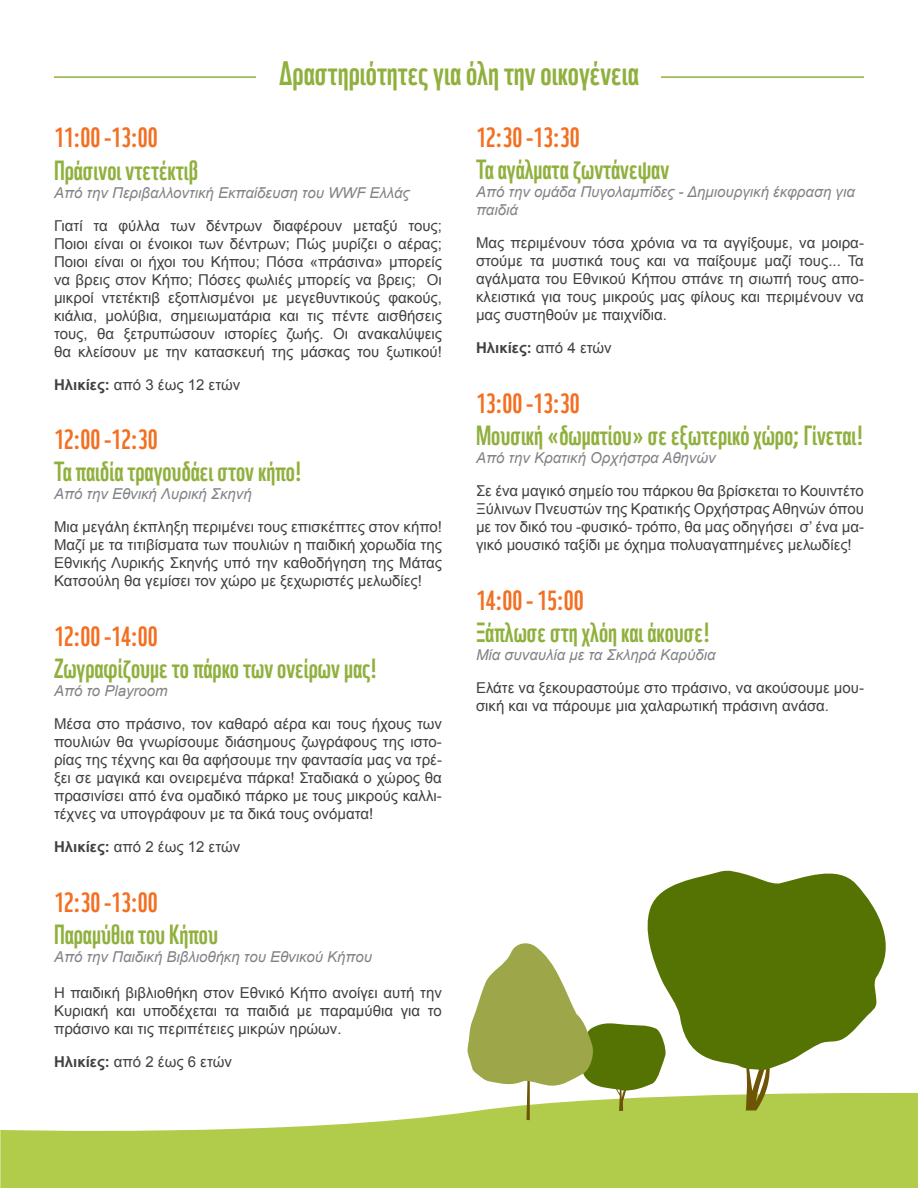
<style>
.page{position:relative;width:918px;height:1188px;background:#fff}
.page>*{position:absolute;margin:0;border:0;box-sizing:border-box;transform-origin:0 0}
.t1{font:33px "WWF";color:#90b03e}
.t2{font:27px "WWF";color:#90b03e}
.t3{font:27px "WWF";color:#f36f21}
.t4{font:15px/18px "Arial";color:#414042;text-align:justify}
.t5{font:italic 15px/18px "Arial";color:#808285}
.t6{font:700 15px "Arial";color:#414042}
.s1{font-weight:700}
.s2{font-weight:400}
</style>
<div class="page">
<svg style="left:0;top:1092px;width:918px;height:96px;fill:#b1cc4b"></svg>
<svg style="left:746px;top:1070px;width:24px;height:40px"></svg>
<svg style="left:647px;top:870px;width:239px;height:200px;fill:#547303"></svg>
<svg style="left:467px;top:941px;width:200px;height:179px"></svg>
<hr style="left:54px;top:76px;width:810px;height:2px;background:#90b03e">
<div style="left:256px;top:61px;width:406px;height:38px;background:#fff"></div>
<h1 class="t1" style="left:279px;top:47px;width:361px">Δραστηριότητες για όλη την οικογένεια</h1>
<h2 class="t3" style="left:54px;top:116px;width:105px">11:00 -13:00</h2>
<h2 class="t2" style="left:54px;top:149px;width:146px">Πράσινοι ντετέκτιβ</h2>
<p class="t5" style="left:54px;top:184px;width:357px">Από την Περιβαλλοντική Εκπαίδευση του WWF Ελλάς</p>
<p class="t4" style="left:54px;top:216px;width:389px">Γιατί τα φύλλα των δέντρων διαφέρουν μεταξύ τους; Ποιοι είναι οι ένοικοι των δέντρων; Πώς μυρίζει ο αέρας; Ποιοι είναι οι ήχοι του Κήπου; Πόσα «πράσινα» μπορείς να βρεις στον Κήπο; Πόσες φωλιές μπορείς να βρεις; Οι μικροί ντετέκτιβ εξοπλισμένοι με μεγεθυντικούς φακούς, κιάλια, μολύβια, σημειωματάρια και τις πέντε αισθήσεις τους, θα ξετρυπώσουν ιστορίες ζωής. Οι ανακαλύψεις θα κλείσουν με την κατασκευή της μάσκας του ξωτικού!</p>
<p class="t4" style="left:54px;top:375px;width:188px"><span class="s1">Ηλικίες:</span> από 3 έως 12 ετών</p>
<h2 class="t3" style="left:54px;top:418px;width:105px">12:00 -12:30</h2>
<h2 class="t2" style="left:54px;top:451px;width:250px">Τα παιδία τραγουδάει στον κήπο!</h2>
<p class="t5" style="left:54px;top:485px;width:199px">Από την Εθνική Λυρική Σκηνή</p>
<p class="t4" style="left:54px;top:518px;width:389px">Μια μεγάλη έκπληξη περιμένει τους επισκέπτες στον κήπο!<br>Μαζί με τα τιτιβίσματα των πουλιών η παιδική χορωδία της Εθνικής Λυρικής Σκηνής υπό την καθοδήγηση της Μάτας Κατσούλη θα γεμίσει τον χώρο με ξεχωριστές μελωδίες!</p>
<h2 class="t3" style="left:54px;top:615px;width:105px">12:00 -14:00</h2>
<h2 class="t2" style="left:54px;top:647px;width:325px">Ζωγραφίζουμε το πάρκο των ονείρων μας!</h2>
<p class="t5" style="left:54px;top:682px;width:115px">Από το Playroom</p>
<p class="t4" style="left:54px;top:715px;width:389px">Μέσα στο πράσινο, τον καθαρό αέρα και τους ήχους των πουλιών θα γνωρίσουμε διάσημους ζωγράφους της ιστο&shy;ρίας της τέχνης και θα αφήσουμε την φαντασία μας να τρέ&shy;ξει σε μαγικά και ονειρεμένα πάρκα! Σταδιακά ο χώρος θα πρασινίσει από ένα ομαδικό πάρκο με τους μικρούς καλλι&shy;τέχνες να υπογράφουν με τα δικά τους ονόματα!</p>
<p class="t4" style="left:54px;top:838px;width:188px"><span class="s1">Hλικίες:</span> από 2 έως 12 ετών</p>
<h2 class="t3" style="left:54px;top:881px;width:105px">12:30 -13:00</h2>
<h2 class="t2" style="left:54px;top:913px;width:166px">Παραμύθια του Κήπου</h2>
<p class="t5" style="left:54px;top:948px;width:319px">Από την Παιδική Βιβλιοθήκη του Εθνικού Κήπου</p>
<p class="t4" style="left:54px;top:984px;width:389px">Η παιδική βιβλιοθήκη στον Εθνικό Κήπο ανοίγει αυτή την Κυριακή και υποδέχεται τα παιδιά με παραμύθια για το πράσινο και τις περιπέτειες μικρών ηρώων.</p>
<p class="t4" style="left:54px;top:1053px;width:179px"><span class="s1">Ηλικίες:</span> από 2 έως 6 ετών</p>
<h2 class="t3" style="left:476px;top:116px;width:105px">12:30 -13:30</h2>
<h2 class="t2" style="left:476px;top:149px;width:195px">Τα αγάλματα ζωντάνεψαν</h2>
<p class="t5" style="left:476px;top:183px;width:380px">Από την ομάδα Πυγολαμπίδες - Δημιουργική έκφραση για παιδιά</p>
<p class="t4" style="left:476px;top:234px;width:389px">Μας περιμένουν τόσα χρόνια να τα αγγίξουμε, να μοιρα&shy;στούμε τα μυστικά τους και να παίξουμε μαζί τους... Τα αγάλματα του Εθνικού Κήπου σπάνε τη σιωπή τους απο&shy;κλειστικά για τους μικρούς μας φίλους και περιμένουν να μας συστηθούν με παιχνίδια.</p>
<p class="t6" style="left:476px;top:338px;width:137px">Hλικίες: <span class="s2">από 4 ετών</span></p>
<h2 class="t3" style="left:476px;top:382px;width:105px">13:00 -13:30</h2>
<h2 class="t2" style="left:476px;top:414px;width:389px">Μουσική «δωματίου» σε εξωτερικό χώρο; Γίνεται!</h2>
<p class="t5" style="left:476px;top:449px;width:241px">Από την Κρατική Ορχήστρα Αθηνών</p>
<p class="t4" style="left:476px;top:482px;width:389px">Σε ένα μαγικό σημείο του πάρκου θα βρίσκεται το Κουιντέτο Ξύλινων Πνευστών της Κρατικής Ορχήστρας Αθηνών όπου με τον δικό του -φυσικό- τρόπο, θα μας οδηγήσει σ’ ένα μα&shy;γικό μουσικό ταξίδι με όχημα πολυαγαπημένες μελωδίες!</p>
<h2 class="t3" style="left:476px;top:579px;width:109px">14:00 - 15:00</h2>
<h2 class="t2" style="left:476px;top:611px;width:236px">Ξάπλωσε στη χλόη και άκουσε!</h2>
<p class="t5" style="left:476px;top:646px;width:241px">Μία συναυλία με τα Σκληρά Καρύδια</p>
<p class="t4" style="left:476px;top:679px;width:389px">Ελάτε να ξεκουραστούμε στο πράσινο, να ακούσουμε μου&shy;σική και να πάρουμε μια χαλαρωτική πράσινη ανάσα.</p>
</div>
